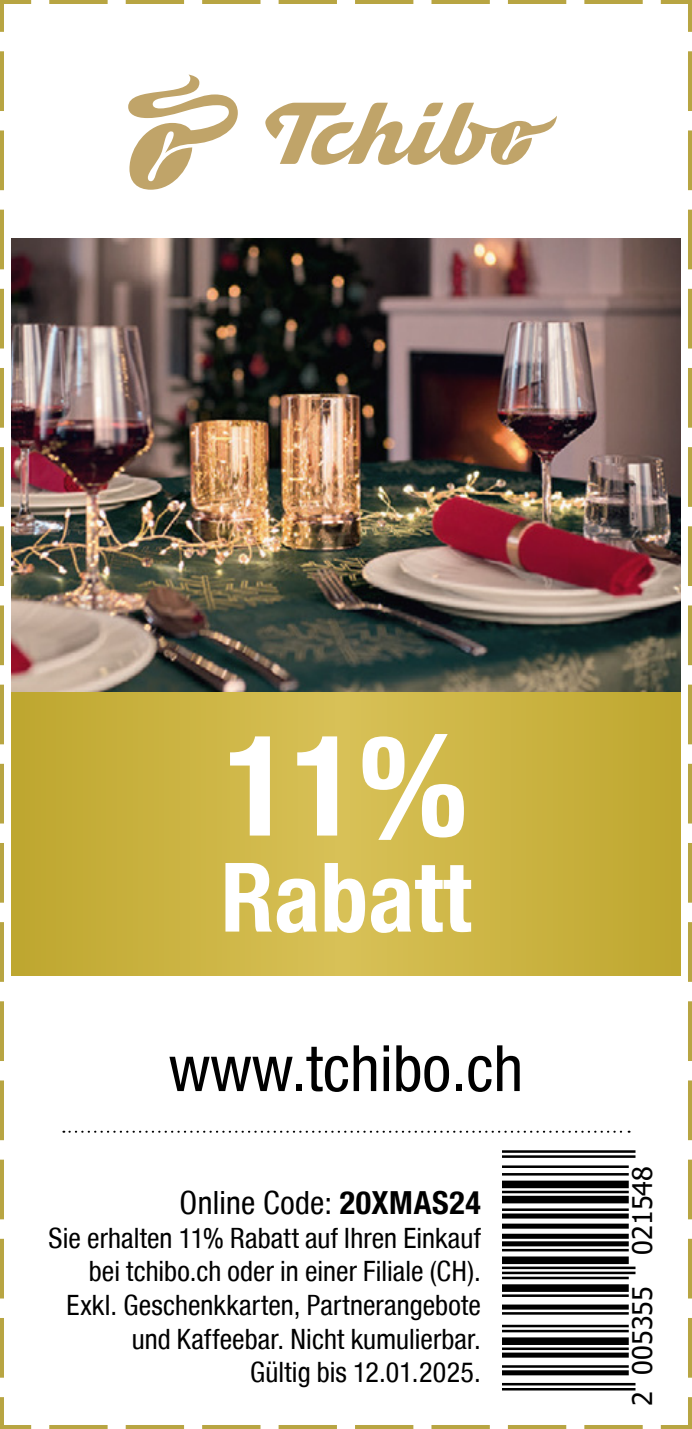
<style>
.page{position:relative;width:692px;height:1429px;background:#fff}
.page>*{position:absolute;margin:0;border:0;box-sizing:border-box;transform-origin:0 0}
.t1{font:700 condensed 140px "Helvetica Neue LT Pro";color:#fff}
.t2{font:700 condensed 96px "Helvetica Neue LT Pro";color:#fff}
.t3{font:condensed 64px "Helvetica Neue LT";color:#000}
.t4{font:condensed 32px "Helvetica Neue LT";letter-spacing:.01em;color:#000}
.t5{font:condensed 28px/33.6px "Helvetica Neue LT";letter-spacing:.005em;color:#000;text-align:right}
.t6{font:26.8px "Tahoma";color:#000}
.s1{font-family:"Helvetica Neue LT Pro";font-weight:700}
</style>
<div class="page">
<img style="left:0;top:0;width:692px;height:1429px">
<h1 class="t1" style="left:224px;top:701px;width:245px">11%</h1>
<h2 class="t2" style="left:221px;top:839px;width:252px">Rabatt</h2>
<h3 class="t3" style="left:169px;top:1031px;width:356px">www.tchibo.ch</h3>
<p class="t4" style="left:180px;top:1184px;width:303px">Online Code: <span class="s1">20XMAS24</span></p>
<p class="t5" style="left:49px;top:1221px;width:434px">Sie erhalten 11% Rabatt auf Ihren Einkauf bei tchibo.ch oder in einer Filiale (CH).<br>Exkl. Geschenkkarten, Partnerangebote und Kaffeebar. Nicht kumulierbar.<br>Gültig bis 12.01.2025.</p>
<p class="t6" style="left:624px;top:1406px;width:242px;rotate:-90deg">2 005355 021548</p>
</div>
